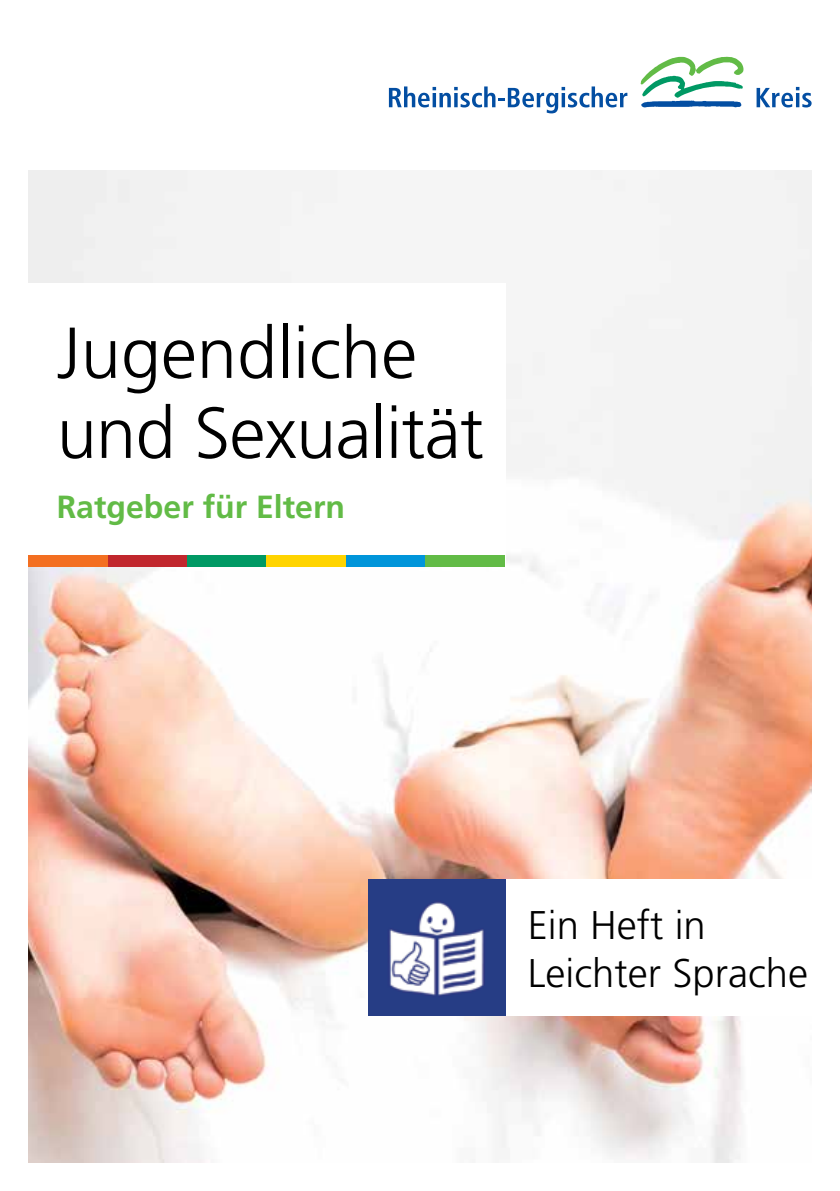
<style>
.page{position:relative;width:840px;height:1191px;background:#fff}
.page>*{position:absolute;margin:0;border:0;box-sizing:border-box;transform-origin:0 0}
.t1{font:300 72px/80px "Frutiger";letter-spacing:-.01em;color:#000}
.t2{font:300 40px/48px "Frutiger";color:#000}
.t3{font:700 32px "Frutiger";color:#62bb46}
</style>
<div class="page">
<img style="left:28px;top:170px;width:783px;height:992px">
<div style="left:0;top:283px;width:505px;height:284px;background:#fff"></div>
<div style="left:28px;top:556px;width:80px;height:11px;background:#f36f21"></div>
<svg style="left:388px;top:86px;width:239px;height:27px"></svg>
<svg style="left:756px;top:87px;width:55px;height:20px"></svg>
<svg style="left:640px;top:57px;width:103px;height:50px"></svg>
<div style="left:499px;top:879px;width:340px;height:136px;background:#fff"></div>
<img style="left:369px;top:879px;width:136px;height:136px">
<div style="left:108px;top:556px;width:79px;height:11px;background:#c1272d"></div>
<div style="left:187px;top:556px;width:79px;height:11px;background:#009964"></div>
<div style="left:266px;top:556px;width:80px;height:11px;background:#ffd400"></div>
<div style="left:346px;top:556px;width:79px;height:11px;background:#0095da"></div>
<div style="left:425px;top:556px;width:80px;height:11px;background:#62bb46"></div>
<p class="t1" style="left:57px;top:313px;width:428px">Jugendliche und Sexualität</p>
<p class="t3" style="left:57px;top:488px;width:290px">Ratgeber für Eltern</p>
<p class="t2" style="left:527px;top:901px;width:281px">Ein Heft in<br>Leichter Sprache</p>
</div>
